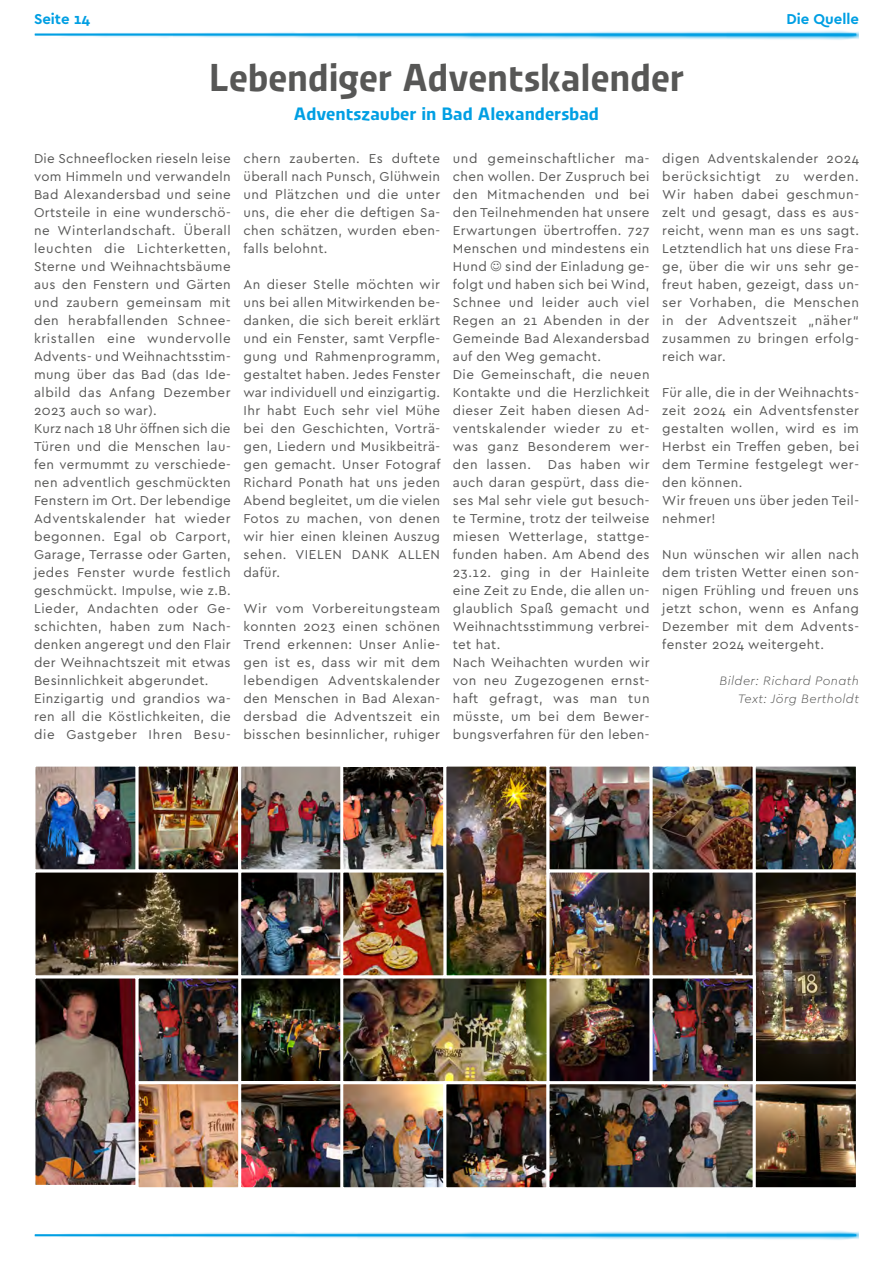
<style>
.page{position:relative;width:893px;height:1263px;background:#fff}
.page>*{position:absolute;margin:0;border:0;box-sizing:border-box;transform-origin:0 0}
.t1{font:700 39px "Urby";color:#575756;scale:.94 1}
.t2{font:700 18px "Urby";color:#009fe3}
.t3{font:700 15px "Cera";color:#009fe3}
.t4{font:13.5px/18px "Cera";letter-spacing:.03em;color:#575756;text-align:justify}
.t5{font:italic 300 12.75px/18px "Cera";letter-spacing:.03em;color:#575756;text-align:right}
</style>
<div class="page">
<img style="left:36px;top:768px;width:99px;height:100px">
<div style="left:32px;top:764px;width:107px;height:108px;border:3px solid #fff"></div>
<img style="left:140px;top:768px;width:98px;height:100px">
<div style="left:136px;top:764px;width:106px;height:108px;border:3px solid #fff"></div>
<img style="left:242px;top:768px;width:98px;height:100px">
<div style="left:238px;top:764px;width:106px;height:108px;border:3px solid #fff"></div>
<img style="left:344px;top:768px;width:98px;height:100px">
<div style="left:340px;top:764px;width:106px;height:108px;border:3px solid #fff"></div>
<img style="left:447px;top:768px;width:98px;height:206px">
<div style="left:443px;top:764px;width:106px;height:214px;border:3px solid #fff"></div>
<img style="left:550px;top:768px;width:99px;height:100px">
<div style="left:546px;top:764px;width:107px;height:108px;border:3px solid #fff"></div>
<img style="left:654px;top:768px;width:98px;height:100px">
<div style="left:650px;top:764px;width:106px;height:108px;border:3px solid #fff"></div>
<img style="left:757px;top:768px;width:98px;height:100px">
<div style="left:753px;top:764px;width:106px;height:108px;border:3px solid #fff"></div>
<svg style="left:36px;top:873px;width:202px;height:101px;background:#382d1e"></svg>
<div style="left:32px;top:869px;width:210px;height:109px;border:3px solid #fff"></div>
<img style="left:242px;top:873px;width:98px;height:101px">
<div style="left:238px;top:869px;width:106px;height:109px;border:3px solid #fff"></div>
<img style="left:344px;top:873px;width:98px;height:101px">
<div style="left:340px;top:869px;width:106px;height:109px;border:3px solid #fff"></div>
<img style="left:550px;top:873px;width:99px;height:101px">
<div style="left:546px;top:869px;width:107px;height:109px;border:3px solid #fff"></div>
<img style="left:654px;top:873px;width:98px;height:101px">
<div style="left:650px;top:869px;width:106px;height:109px;border:3px solid #fff"></div>
<img style="left:757px;top:873px;width:98px;height:207px">
<div style="left:753px;top:869px;width:106px;height:215px;border:3px solid #fff"></div>
<img style="left:36px;top:979px;width:99px;height:205px">
<div style="left:32px;top:975px;width:107px;height:213px;border:3px solid #fff"></div>
<img style="left:140px;top:979px;width:98px;height:101px">
<div style="left:136px;top:975px;width:106px;height:109px;border:3px solid #fff"></div>
<img style="left:242px;top:979px;width:98px;height:101px">
<div style="left:238px;top:975px;width:106px;height:109px;border:3px solid #fff"></div>
<img style="left:344px;top:979px;width:202px;height:101px">
<div style="left:340px;top:975px;width:211px;height:109px;border:3px solid #fff"></div>
<img style="left:550px;top:979px;width:99px;height:101px">
<div style="left:546px;top:975px;width:107px;height:109px;border:3px solid #fff"></div>
<img style="left:654px;top:979px;width:98px;height:101px">
<div style="left:650px;top:975px;width:106px;height:109px;border:3px solid #fff"></div>
<img style="left:140px;top:1085px;width:98px;height:101px">
<div style="left:136px;top:1081px;width:106px;height:109px;border:3px solid #fff"></div>
<img style="left:242px;top:1085px;width:98px;height:101px">
<div style="left:238px;top:1081px;width:106px;height:109px;border:3px solid #fff"></div>
<img style="left:344px;top:1085px;width:98px;height:101px">
<div style="left:340px;top:1081px;width:106px;height:109px;border:3px solid #fff"></div>
<img style="left:447px;top:1085px;width:98px;height:101px">
<div style="left:443px;top:1081px;width:106px;height:109px;border:3px solid #fff"></div>
<img style="left:550px;top:1085px;width:202px;height:101px">
<div style="left:546px;top:1081px;width:210px;height:109px;border:3px solid #fff"></div>
<img style="left:757px;top:1085px;width:98px;height:101px">
<div style="left:753px;top:1081px;width:106px;height:109px;border:3px solid #fff"></div>
<img style="left:34px;top:30px;width:825px;height:10px">
<img style="left:34px;top:1230px;width:825px;height:10px">
<p class="t3" style="left:34px;top:9px;width:58px">Seite 14</p>
<p class="t3" style="left:786px;top:9px;width:74px">Die Quelle</p>
<h1 class="t1" style="left:209px;top:49px;width:507px">Lebendiger Adventskalender</h1>
<h2 class="t2" style="left:294px;top:101px;width:307px">Adventszauber in Bad Alexandersbad</h2>
<p class="t4" style="left:34px;top:148px;width:198px;text-align:left">Die Schneeflocken rieseln leise vom Himmeln und verwandeln<br>Bad Alexandersbad und seine<br>Ortsteile in eine wunderschö&shy;ne Winterlandschaft. Überall leuchten die Lichterketten,<br>Sterne und Weihnachtsbäume aus den Fenstern und Gärten und zaubern gemeinsam mit den herabfallenden Schnee&shy;kristallen eine wundervolle<br>Advents- und Weihnachtsstim&shy;mung über das Bad (das Ide&shy;albild das Anfang Dezember<br>2023 auch so war).<br>Kurz nach 18 Uhr öffnen sich die<br>Türen und die Menschen lau&shy;fen vermummt zu verschiede&shy;nen adventlich geschmückten<br>Fenstern im Ort. Der lebendige<br>Adventskalender hat wieder begonnen. Egal ob Carport,<br>Garage, Terrasse oder Garten, jedes Fenster wurde festlich geschmückt. Impulse, wie z.B.<br>Lieder, Andachten oder Ge&shy;schichten, haben zum Nach&shy;denken angeregt und den Flair der Weihnachtszeit mit etwas<br>Besinnlichkeit abgerundet.<br>Einzigartig und grandios wa&shy;ren all die Köstlichkeiten, die die Gastgeber Ihren Besu-</p>
<p class="t4" style="left:243px;top:148px;width:198px">chern zauberten. Es duftete überall nach Punsch, Glühwein und Plätzchen und die unter uns, die eher die deftigen Sa&shy;chen schätzen, wurden eben&shy;falls belohnt.</p>
<p class="t4" style="left:453px;top:148px;width:198px">und gemeinschaftlicher ma&shy;chen wollen. Der Zuspruch bei den Mitmachenden und bei den Teilnehmenden hat unsere Erwartungen übertroffen. 727<br>Menschen und mindestens ein Hund</p>
<p class="t4" style="left:662px;top:148px;width:198px">digen Adventskalender 2024 berücksichtigt zu werden.<br>Wir haben dabei geschmun&shy;zelt und gesagt, dass es aus&shy;reicht, wenn man es uns sagt.<br>Letztendlich hat uns diese Fra&shy;ge, über die wir uns sehr ge&shy;freut haben, gezeigt, dass un&shy;ser Vorhaben, die Menschen in der Adventszeit „näher“ zusammen zu bringen erfolg&shy;reich war.</p>
<p class="t4" style="left:662px;top:382px;width:198px;text-align:left">Für alle, die in der Weihnachts&shy;zeit 2024 ein Adventsfenster gestalten wollen, wird es im<br>Herbst ein Treffen geben, bei dem Termine festgelegt wer&shy;den können.<br>Wir freuen uns über jeden Teil&shy;nehmer!</p>
<p class="t4" style="left:662px;top:544px;width:198px">Nun wünschen wir allen nach dem tristen Wetter einen son&shy;nigen Frühling und freuen uns jetzt schon, wenn es Anfang Dezember mit dem Advents&shy;fenster 2024 weitergeht.</p>
<p class="t5" style="left:720px;top:671px;width:141px">Bilder: Richard Ponath<br>Text: Jörg Bertholdt</p>
<p class="t4" style="left:453px;top:256px;width:198px;text-align:left;text-indent:52px">sind der Einladung ge&shy;folgt und haben sich bei Wind,<br>Schnee und leider auch viel<br>Regen an 21 Abenden in der<br>Gemeinde Bad Alexandersbad auf den Weg gemacht.<br>Die Gemeinschaft, die neuen<br>Kontakte und die Herzlichkeit dieser Zeit haben diesen Ad&shy;ventskalender wieder zu et&shy;was ganz Besonderem wer&shy;den lassen.</p>
<p class="t4" style="left:243px;top:274px;width:199px">An dieser Stelle möchten wir uns bei allen Mitwirkenden be&shy;danken, die sich bereit erklärt und ein Fenster, samt Verpfle&shy;gung und Rahmenprogramm, gestaltet haben. Jedes Fenster war individuell und einzigartig.<br>Ihr habt Euch sehr viel Mühe bei den Geschichten, Vorträ&shy;gen, Liedern und Musikbeiträ&shy;gen gemacht. Unser Fotograf Richard Ponath hat uns jeden Abend begleitet, um die vielen Fotos zu machen, von denen wir hier einen kleinen Auszug sehen. VIELEN DANK ALLEN dafür.</p>
<p class="t4" style="left:243px;top:598px;width:198px">Wir vom Vorbereitungsteam konnten 2023 einen schönen Trend erkennen: Unser Anlie&shy;gen ist es, dass wir mit dem lebendigen Adventskalender den Menschen in Bad Alexan&shy;dersbad die Adventszeit ein bisschen besinnlicher, ruhiger</p>
<p class="t4" style="left:453px;top:454px;width:198px;text-align:left;text-indent:95px">Das haben wir auch daran gespürt, dass die&shy;ses Mal sehr viele gut besuch&shy;te Termine, trotz der teilweise miesen Wetterlage, stattge&shy;funden haben. Am Abend des<br>23.12. ging in der Hainleite eine Zeit zu Ende, die allen un&shy;glaublich Spaß gemacht und<br>Weihnachtsstimmung verbrei&shy;tet hat.<br>Nach Weihachten wurden wir von neu Zugezogenen ernst&shy;haft gefragt, was man tun müsste, um bei dem Bewer&shy;bungsverfahren für den leben-</p>
</div>
